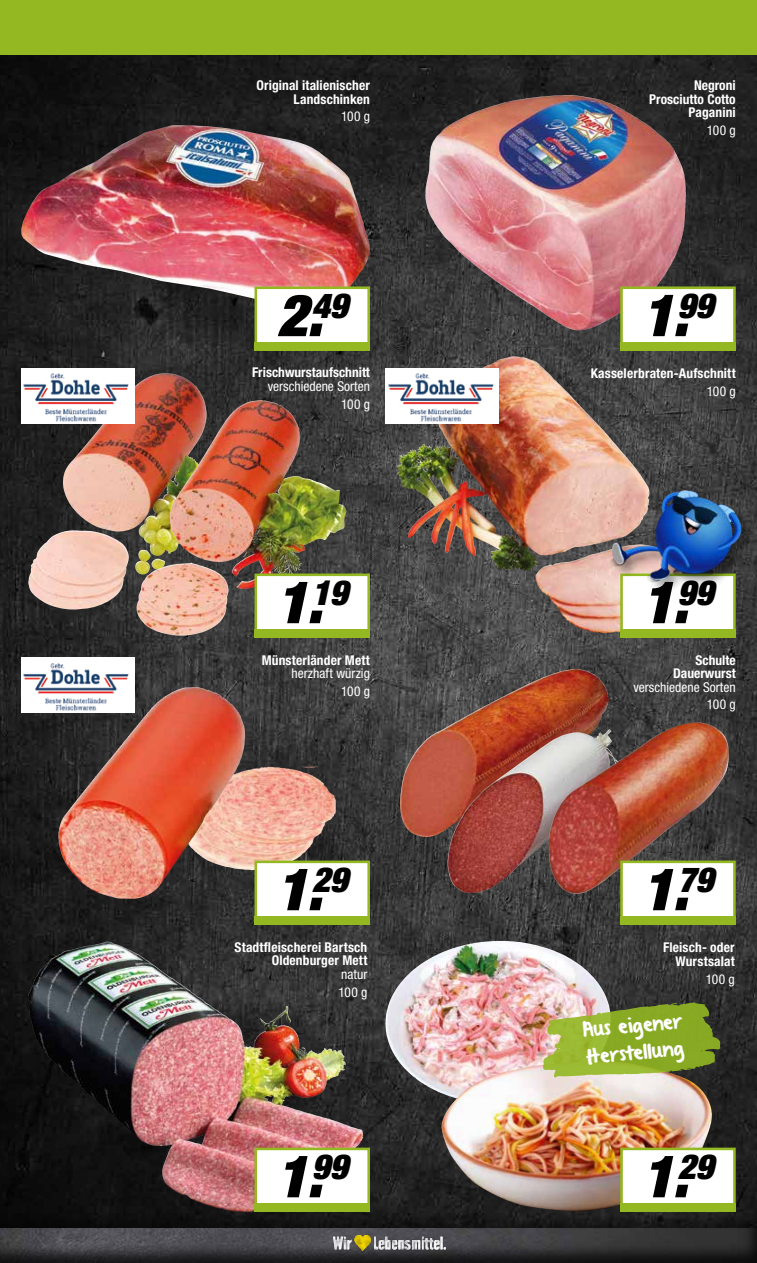
<style>
.page{position:relative;width:757px;height:1263px;background:#fff}
.page>*{position:absolute;margin:0;border:0;box-sizing:border-box;transform-origin:0 0}
.t1{font:italic 900 condensed 34.65px "Helvetica Neue LT Std";color:#000}
.t2{font:16.5px/27px "From Where You Are";color:#fff;scale:.91 1}
.t3{font:700 condensed 13.5px/13.5px "Helvetica Neue LT Std";letter-spacing:.01em;color:#fff;text-align:right}
.t4{font:condensed 13.5px/17.7px "Helvetica Neue LT Std";color:#fff;text-align:right}
.s1{font-size:58.35px}
.s2{font-size:59.4px}
</style>
<div class="page">
<img style="left:0;top:54px;width:757px;height:1158px">
<div style="left:0;top:1212px;width:757px;height:51px;background:#000;opacity:.3"></div>
<div style="left:0;top:1227px;width:757px;height:36px;background:#000;opacity:.75"></div>
<div style="left:0;top:0;width:757px;height:54px;background:#93b822"></div>
<img style="left:333px;top:1235px;width:112px;height:15px">
<img style="left:183px;top:767px;width:137px;height:95px">
<img style="left:21px;top:125px;width:350px;height:183px">
<div style="left:254px;top:286px;width:116px;height:65px;background:#fff;border:3px solid #93b822"></div>
<div style="left:254px;top:342px;width:116px;height:9px;background:#93b822"></div>
<img style="left:449px;top:95px;width:119px;height:31px">
<div style="left:620px;top:286px;width:116px;height:65px;background:#fff;border:3px solid #93b822"></div>
<div style="left:620px;top:342px;width:116px;height:9px;background:#93b822"></div>
<img style="left:63px;top:373px;width:158px;height:183px">
<img style="left:169px;top:400px;width:94px;height:183px">
<div style="left:254px;top:573px;width:116px;height:65px;background:#fff;border:3px solid #93b822"></div>
<div style="left:254px;top:629px;width:116px;height:9px;background:#93b822"></div>
<img style="left:21px;top:369px;width:113px;height:55px">
<img style="left:419px;top:356px;width:94px;height:136px">
<img style="left:386px;top:369px;width:113px;height:55px">
<div style="left:620px;top:629px;width:116px;height:9px;background:#93b822"></div>
<img style="left:84px;top:687px;width:109px;height:104px">
<div style="left:254px;top:860px;width:116px;height:65px;background:#fff;border:3px solid #93b822"></div>
<div style="left:254px;top:916px;width:116px;height:9px;background:#93b822"></div>
<img style="left:400px;top:669px;width:209px;height:168px">
<img style="left:448px;top:729px;width:101px;height:164px">
<img style="left:549px;top:722px;width:180px;height:172px">
<div style="left:620px;top:860px;width:116px;height:65px;background:#fff;border:3px solid #93b822"></div>
<div style="left:620px;top:916px;width:116px;height:9px;background:#93b822"></div>
<img style="left:28px;top:942px;width:79px;height:65px">
<div style="left:254px;top:1147px;width:116px;height:65px;background:#fff;border:3px solid #93b822"></div>
<div style="left:254px;top:1203px;width:116px;height:9px;background:#93b822"></div>
<img style="left:424px;top:941px;width:78px;height:21px">
<img style="left:502px;top:1061px;width:40px;height:12px">
<svg style="left:542px;top:1002px;width:178px;height:75px;background:#90a43e"></svg>
<div style="left:620px;top:1147px;width:116px;height:65px;background:#fff;border:3px solid #93b822"></div>
<div style="left:620px;top:1203px;width:116px;height:9px;background:#93b822"></div>
<img style="left:577px;top:440px;width:180px;height:192px">
<img style="left:21px;top:658px;width:113px;height:55px">
<p class="t3" style="left:256px;top:78px;width:115px">Original italienischer<br>Landschinken</p>
<p class="t4" style="left:341px;top:108px;width:30px">100 g</p>
<h1 class="t1" style="left:277px;top:284px;width:73px"><span class="s1">2</span><span class="s2">.</span>49</h1>
<p class="t3" style="left:252px;top:366px;width:119px">Frischwurstaufschnitt</p>
<p class="t4" style="left:268px;top:377px;width:104px">verschiedene Sorten<br>100 g</p>
<h1 class="t1" style="left:277px;top:571px;width:73px"><span class="s1">1</span><span class="s2">.</span>19</h1>
<p class="t3" style="left:262px;top:653px;width:110px">Münsterländer Mett</p>
<p class="t4" style="left:291px;top:664px;width:80px">herzhaft würzig<br>100 g</p>
<h1 class="t1" style="left:277px;top:858px;width:73px"><span class="s1">1</span><span class="s2">.</span>29</h1>
<p class="t3" style="left:234px;top:940px;width:134px">Stadtfleischerei Bartsch<br>Oldenburger Mett</p>
<p class="t4" style="left:338px;top:965px;width:30px;text-align:left">natur<br>100 g</p>
<h1 class="t1" style="left:277px;top:1145px;width:73px"><span class="s1">1</span><span class="s2">.</span>99</h1>
<p class="t3" style="left:649px;top:79px;width:88px">Negroni<br>Prosciutto Cotto<br>Paganini</p>
<p class="t4" style="left:707px;top:121px;width:30px">100 g</p>
<h1 class="t1" style="left:642px;top:284px;width:73px"><span class="s1">1</span><span class="s2">.</span>99</h1>
<p class="t3" style="left:591px;top:367px;width:146px">Kasselerbraten-Aufschnitt</p>
<p class="t4" style="left:707px;top:382px;width:30px">100 g</p>
<h1 class="t1" style="left:642px;top:571px;width:73px"><span class="s1">1</span><span class="s2">.</span>99</h1>
<p class="t3" style="left:673px;top:653px;width:64px">Schulte<br>Dauerwurst</p>
<p class="t4" style="left:633px;top:678px;width:104px">verschiedene Sorten<br>100 g</p>
<h1 class="t1" style="left:642px;top:858px;width:73px"><span class="s1">1</span><span class="s2">.</span>79</h1>
<p class="t3" style="left:663px;top:941px;width:73px">Fleisch- oder<br>Wurstsalat</p>
<p class="t4" style="left:706px;top:970px;width:30px">100 g</p>
<p class="t2" style="left:582px;top:1018px;width:112px;rotate:-5deg">Aus eigener<br>Herstellung</p>
<h1 class="t1" style="left:642px;top:1145px;width:73px"><span class="s1">1</span><span class="s2">.</span>29</h1>
</div>
